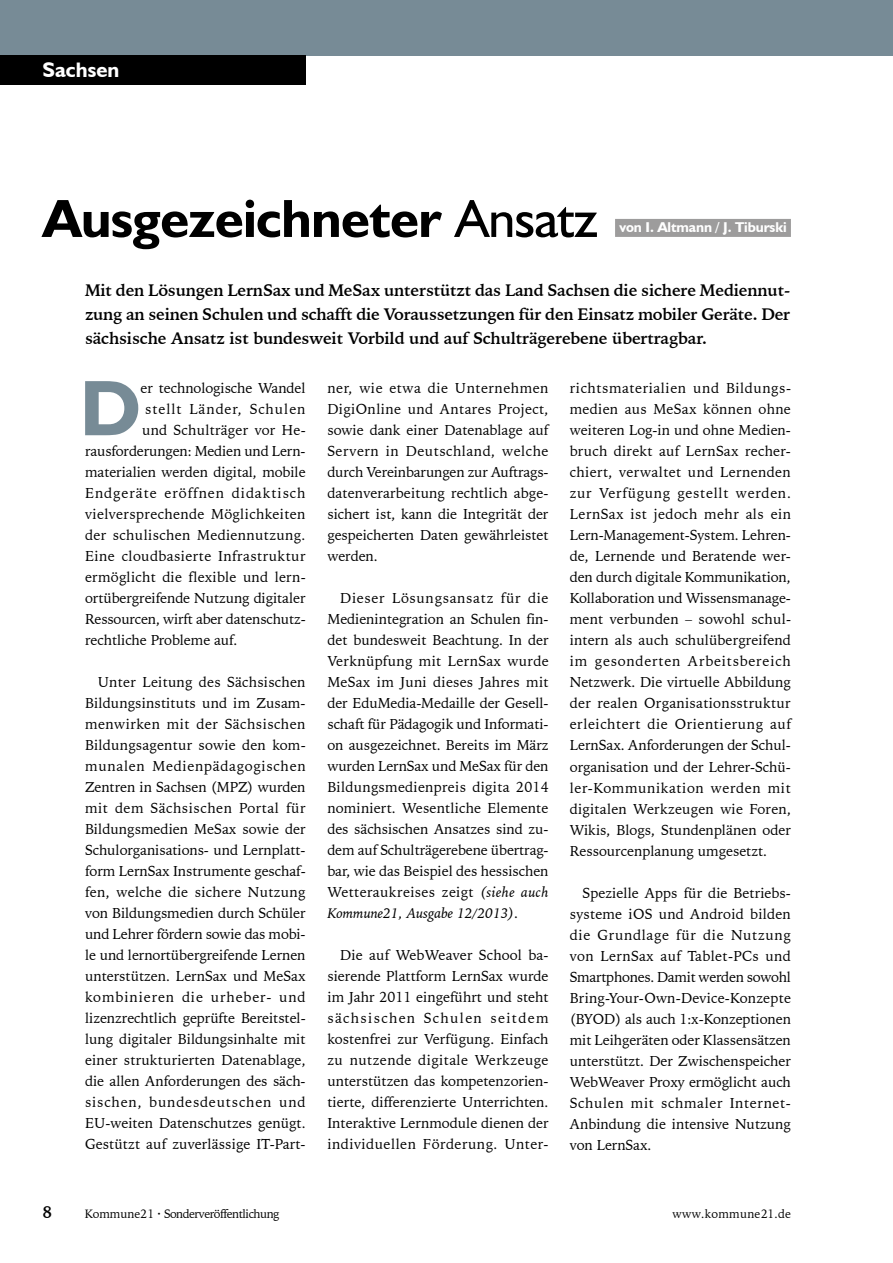
<style>
.page{position:relative;width:893px;height:1263px;background:#fff}
.page>*{position:absolute;margin:0;border:0;box-sizing:border-box;transform-origin:0 0}
.t1{font:700 79.2px "Humanist 521 BT";color:#778b96}
.t2{font:700 54px "Humanist 521 BT";letter-spacing:-.01em;color:#000}
.t3{font:700 21px "Humanist 521 BT";color:#fff}
.t4{font:700 16.5px/24px "Iowan Old Style BT";letter-spacing:-.01em;color:#000;text-align:justify}
.t5{font:14.25px/21px "Iowan Old Style BT";color:#000;text-align:justify}
.t6{font:14.25px "Iowan Old Style BT";letter-spacing:.025em;color:#000}
.t7{font:14.25px "Iowan Old Style BT";letter-spacing:.065em;color:#000}
.t8{font:14.25px "Iowan Old Style BT";letter-spacing:.03em;color:#000}
.t9{font:14.25px "Iowan Old Style BT";letter-spacing:.02em;color:#000}
.t10{font:700 14.25px "Humanist 521 BT";letter-spacing:-.01em;color:#fff}
.t11{font:12px "Iowan Old Style BT";letter-spacing:-.035em;color:#000}
.t12{font:12px "Iowan Old Style BT";letter-spacing:.02em;color:#000}
.s1{font-weight:400}
.s2{font-style:italic}
</style>
<div class="page">
<div style="left:0;top:0;width:893px;height:55px;background:#778b96"></div>
<div style="left:0;top:55px;width:306px;height:30px;background:#000"></div>
<div style="left:615px;top:219px;width:176px;height:18px;background:#9d9c9c"></div>
<h3 class="t3" style="left:43px;top:57px;width:78px">Sachsen</h3>
<h2 class="t2" style="left:43px;top:185px;width:557px">Ausgezeichneter <span class="s1">Ansatz</span></h2>
<p class="t4" style="left:85px;top:278px;width:707px">Mit den Lösungen LernSax und MeSax unterstützt das Land Sachsen die sichere Mediennut&shy;zung an seinen Schulen und schafft die Voraussetzungen für den Einsatz mobiler Geräte. Der sächsische Ansatz ist bundesweit Vorbild und auf Schulträgerebene übertragbar.</p>
<p class="t5" style="left:141px;top:378px;width:167px">er technologische Wandel</p>
<p class="t7" style="left:145px;top:400px;width:162px">stellt Länder, Schulen</p>
<p class="t5" style="left:142px;top:420px;width:165px">und Schulträger vor He-</p>
<p class="t5" style="left:85px;top:441px;width:222px">rausforderungen: Medien und Lern-</p>
<p class="t5" style="left:85px;top:462px;width:222px">materialien werden digital, mobile</p>
<p class="t7" style="left:85px;top:484px;width:222px">Endgeräte eröffnen didaktisch</p>
<p class="t6" style="left:85px;top:505px;width:222px">vielversprechende Möglichkeiten</p>
<p class="t6" style="left:85px;top:526px;width:222px">der schulischen Mediennutzung.</p>
<p class="t8" style="left:85px;top:547px;width:222px">Eine cloudbasierte Infrastruktur</p>
<p class="t9" style="left:85px;top:568px;width:222px">ermöglicht die flexible und lern-</p>
<p class="t5" style="left:85px;top:588px;width:222px">ortübergreifende Nutzung digitaler</p>
<p class="t5" style="left:85px;top:609px;width:222px">Ressourcen, wirft aber datenschutz-</p>
<p class="t5" style="left:85px;top:630px;width:154px">rechtliche Probleme auf.</p>
<p class="t5" style="left:85px;top:672px;width:222px;text-indent:13px">Unter Leitung des Sächsischen Bildungsinstituts und im Zusam&shy;menwirken mit der Sächsischen Bildungsagentur sowie den kom&shy;munalen Medienpädagogischen Zentren in Sachsen (MPZ) wurden mit dem Sächsischen Portal für Bildungsmedien MeSax sowie der Schulorganisations- und Lernplatt&shy;form LernSax Instrumente geschaf&shy;fen, welche die sichere Nutzung von Bildungsmedien durch Schüler und Lehrer fördern sowie das mobi&shy;le und lernortübergreifende Lernen unterstützen. LernSax und MeSax kombinieren die urheber- und lizenzrechtlich geprüfte Bereitstel&shy;lung digitaler Bildungsinhalte mit einer strukturierten Datenablage, die allen Anforderungen des säch&shy;sischen, bundesdeutschen und EU-weiten Datenschutzes genügt.<br>Gestützt auf zuverlässige IT-Part-</p>
<p class="t10" style="left:619px;top:218px;width:169px">von I. Altmann / J. Tiburski</p>
<h1 class="t1" style="left:80px;top:359px;width:63px">D</h1>
<p class="t5" style="left:327px;top:378px;width:223px">ner, wie etwa die Unternehmen DigiOnline und Antares Project, sowie dank einer Datenablage auf Servern in Deutschland, welche durch Vereinbarungen zur Auftrags&shy;datenverarbeitung rechtlich abge&shy;sichert ist, kann die Integrität der gespeicherten Daten gewährleistet werden.</p>
<p class="t5" style="left:327px;top:588px;width:223px;text-indent:13px">Dieser Lösungsansatz für die Medienintegration an Schulen fin&shy;det bundesweit Beachtung. In der Verknüpfung mit LernSax wurde MeSax im Juni dieses Jahres mit der EduMedia-Medaille der Gesell&shy;schaft für Pädagogik und Informati&shy;on ausgezeichnet. Bereits im März wurden LernSax und MeSax für den Bildungsmedienpreis digita 2014 nominiert. Wesentliche Elemente des sächsischen Ansatzes sind zu&shy;dem auf Schulträgerebene übertrag&shy;bar, wie das Beispiel des hessischen Wetteraukreises zeigt <span class="s2">(siehe auch Kommune21, Ausgabe 12/2013)</span>.</p>
<p class="t5" style="left:327px;top:945px;width:223px;text-indent:13px">Die auf WebWeaver School ba&shy;sierende Plattform LernSax wurde im Jahr 2011 eingeführt und steht sächsischen Schulen seitdem kostenfrei zur Verfügung. Einfach zu nutzende digitale Werkzeuge unterstützen das kompetenzorien&shy;tierte, differenzierte Unterrichten.<br>Interaktive Lernmodule dienen der individuellen Förderung. Unter--</p>
<p class="t5" style="left:570px;top:378px;width:223px">richtsmaterialien und Bildungs&shy;medien aus MeSax können ohne weiteren Log-in und ohne Medien&shy;bruch direkt auf LernSax recher&shy;chiert, verwaltet und Lernenden zur Verfügung gestellt werden.<br>LernSax ist jedoch mehr als ein Lern-Management-System. Lehren&shy;de, Lernende und Beratende wer&shy;den durch digitale Kommunikation, Kollaboration und Wissensmanage&shy;ment verbunden – sowohl schul&shy;intern als auch schulübergreifend im gesonderten Arbeitsbereich Netzwerk. Die virtuelle Abbildung der realen Organisationsstruktur erleichtert die Orientierung auf LernSax. Anforderungen der Schul&shy;organisation und der Lehrer-Schü&shy;ler-Kommunikation werden mit digitalen Werkzeugen wie Foren, Wikis, Blogs, Stundenplänen oder Ressourcenplanung umgesetzt.</p>
<p class="t5" style="left:570px;top:882px;width:223px;text-indent:13px">Spezielle Apps für die Betriebs&shy;systeme iOS und Android bilden die Grundlage für die Nutzung von LernSax auf Tablet-PCs und Smartphones. Damit werden sowohl Bring-Your-Own-Device-Konzepte (BYOD) als auch 1:x-Konzeptionen mit Leihgeräten oder Klassensätzen unterstützt. Der Zwischenspeicher WebWeaver Proxy ermöglicht auch Schulen mit schmaler Internet-Anbindung die intensive Nutzung von LernSax.</p>
<p class="t4" style="left:43px;top:1200px;width:11px">8</p>
<p class="t11" style="left:85px;top:1206px;width:196px">Kommune21 · Sonderveröffentlichung</p>
<p class="t12" style="left:673px;top:1206px;width:120px">www.kommune21.de</p>
</div>
